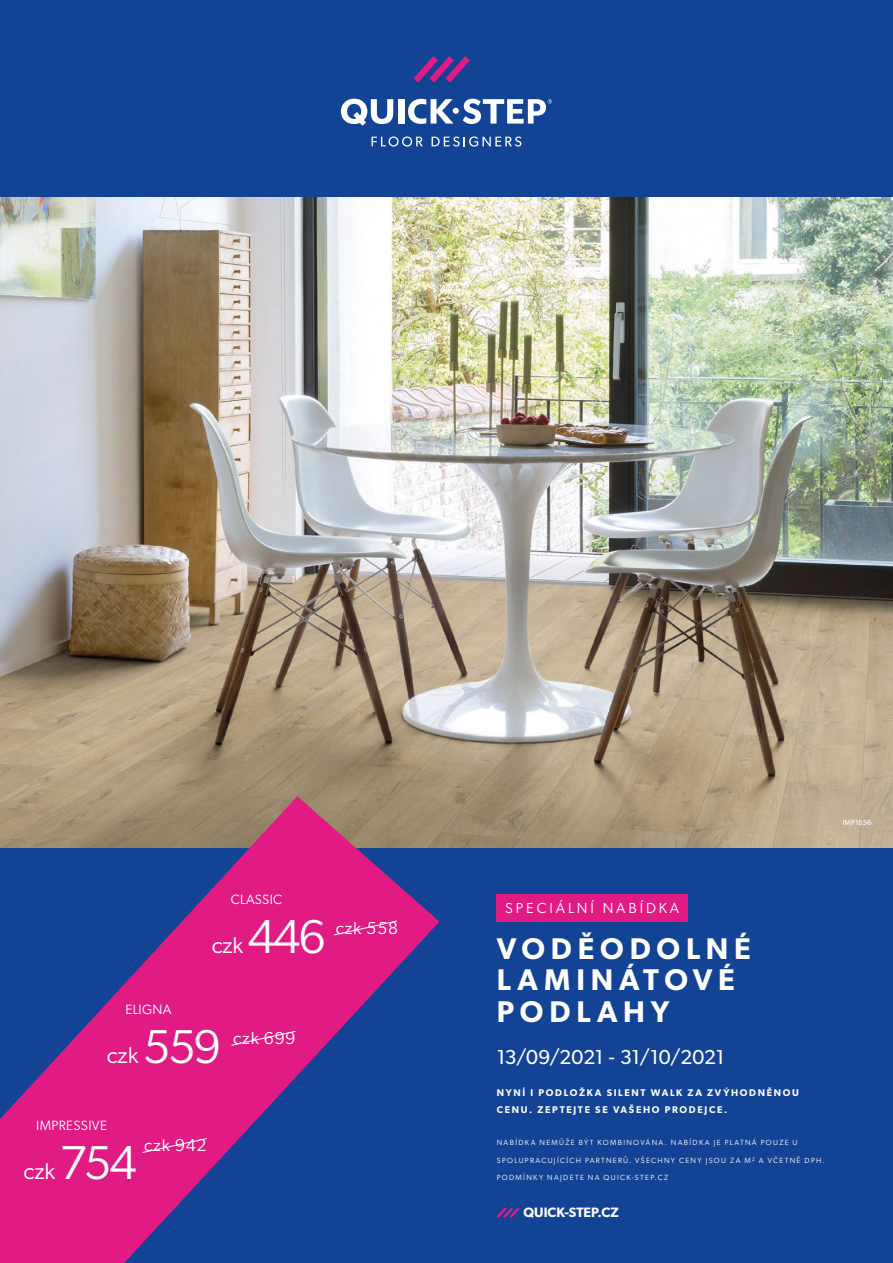
<style>
.page{position:relative;width:893px;height:1263px;background:#134395}
.page>*{position:absolute;margin:0;border:0;box-sizing:border-box;transform-origin:0 0}
.t1{font:600 30px/31.5px "Gibson";letter-spacing:.195em;color:#fff}
.t2{font:22.95px "Gibson";color:#fff}
.t3{font:20.25px "Gibson";color:#fff}
.t4{font:17.33px "Gibson";letter-spacing:.05em;color:#fff}
.t5{font:14.55px "Gibson";letter-spacing:.2em;color:#fff}
.t6{font:600 13.65px "Gibson";color:#fff}
.t7{font:13.5px "Gibson";letter-spacing:.025em;color:#fff}
.t8{font:600 9.75px/17.2px "Gibson";letter-spacing:.17em;color:#fff}
.t9{font:7.5px "Gibson";letter-spacing:.175em;color:#fff}
.t10{font:7.5px "Gibson";color:#fff}
.s1{font-size:47.62px}
</style>
<div class="page">
<img style="left:0;top:198px;width:893px;height:650px">
<svg style="left:372px;top:137px;width:51px;height:10px"></svg>
<svg style="left:432px;top:137px;width:89px;height:10px"></svg>
<svg style="left:413px;top:56px;width:57px;height:26px"></svg>
<svg style="left:341px;top:99px;width:52px;height:27px"></svg>
<div style="left:398px;top:99px;width:6px;height:25px;background:#fff"></div>
<svg style="left:408px;top:99px;width:144px;height:25px"></svg>
<svg style="left:497px;top:1207px;width:22px;height:11px"></svg>
<svg style="left:0;top:796px;width:439px;height:467px"></svg>
<svg style="left:333px;top:920px;width:65px;height:16px"></svg>
<svg style="left:231px;top:1031px;width:65px;height:15px"></svg>
<svg style="left:142px;top:1138px;width:66px;height:15px"></svg>
<div style="left:497px;top:894px;width:191px;height:27px;background:#e21a84"></div>
<h3 class="t7" style="left:231px;top:891px;width:53px">CLASSIC</h3>
<h2 class="t2" style="left:212px;top:931px;width:116px">czk <span class="s1">446</span></h2>
<h3 class="t4" style="left:336px;top:917px;width:64px">czk 558</h3>
<h3 class="t7" style="left:125px;top:1001px;width:48px">ELIGNA</h3>
<h2 class="t2" style="left:107px;top:1042px;width:116px">czk <span class="s1">559</span></h2>
<h3 class="t4" style="left:233px;top:1028px;width:64px">czk 699</h3>
<h3 class="t7" style="left:36px;top:1117px;width:72px">IMPRESSIVE</h3>
<h2 class="t2" style="left:24px;top:1157px;width:115px">czk <span class="s1">754</span></h2>
<h3 class="t4" style="left:144px;top:1135px;width:64px">czk 942</h3>
<p class="t10" style="left:843px;top:818px;width:30px">IMP1856</p>
<h3 class="t5" style="left:505px;top:899px;width:175px">SPECIÁLNÍ NABÍDKA</h3>
<h1 class="t1" style="left:497px;top:932px;width:256px">VODĚODOLNÉ<br>LAMINÁTOVÉ<br>PODLAHY</h1>
<h3 class="t3" style="left:497px;top:1045px;width:229px">13/09/2021 - 31/10/2021</h3>
<h3 class="t8" style="left:497px;top:1084px;width:304px">NYNÍ I PODLOŽKA SILENT WALK ZA ZVÝHODNĚNOU<br>CENU. ZEPTEJTE SE VAŠEHO PRODEJCE.</h3>
<p class="t9" style="left:497px;top:1138px;width:302px">NABÍDKA NEMŮŽE BÝT KOMBINOVÁNA. NABÍDKA JE PLATNÁ POUZE U</p>
<p class="t9" style="left:497px;top:1155px;width:330px">SPOLUPRACUJÍCÍCH PARTNERŮ. VŠECHNY CENY JSOU ZA M² A VČETNĚ DPH.</p>
<p class="t9" style="left:497px;top:1173px;width:173px">PODMÍNKY NAJDETE NA QUICK-STEP.CZ</p>
<h3 class="t6" style="left:523px;top:1204px;width:97px">QUICK-STEP.CZ</h3>
</div>
